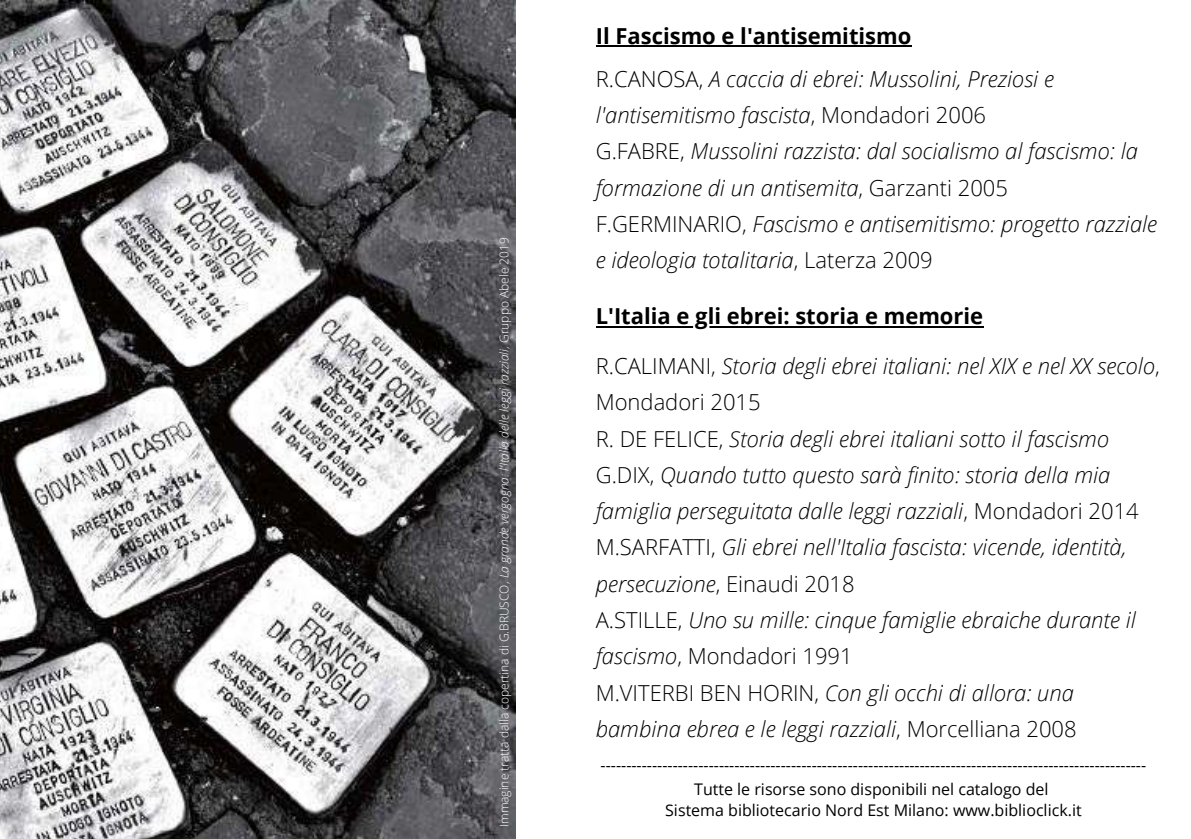
<style>
.page{position:relative;width:1191px;height:839px;background:#fff}
.page>*{position:absolute;margin:0;border:0;box-sizing:border-box;transform-origin:0 0}
.t1{font:italic 300 22px/36.2px "Open Sans";color:#000}
.t2{font:700 22px "Open Sans";color:#000}
.t3{font:16px/24px "Open Sans";color:#000;text-align:center}
.t4{font:300 12px "Open Sans";color:#fff}
.s1{font-style:italic}
.s2{font-weight:700;font-style:normal}
.s3{font-style:normal}
</style>
<div class="page">
<hr style="left:596px;top:45px;width:315px;height:2px;background:#000">
<hr style="left:596px;top:326px;width:387px;height:2px;background:#000">
<img style="left:0;top:0;width:516px;height:839px">
<p class="t4" style="left:496px;top:827px;width:591px;rotate:-90deg">Immagine tratta dalla copertina di G.BRUSCO, <span class="s1">La grande vergogna: l’Italia delle leggi razziali</span>, Gruppo Abele 2019</p>
<p class="t1" style="left:596px;top:14px;width:460px;line-height:42.8px"><span class="s2">Il Fascismo e l'antisemitismo<br></span><span class="s3">R.CANOSA,</span> A caccia di ebrei: Mussolini, Preziosi e</p>
<p class="t1" style="left:596px;top:96px;width:563px">l'antisemitismo fascista<span class="s3">, Mondadori 2006<br>G.FABRE,</span> Mussolini razzista: dal socialismo al fascismo: la formazione di un antisemita<span class="s3">, Garzanti 2005<br>F.GERMINARIO,</span> Fascismo e antisemitismo: progetto razziale e ideologia totalitaria<span class="s3">, Laterza 2009</span></p>
<p class="t2" style="left:596px;top:301px;width:389px">L'Italia e gli ebrei: storia e memorie</p>
<p class="t1" style="left:596px;top:347px;width:566px"><span class="s3">R.CALIMANI,</span> Storia degli ebrei italiani: nel XIX e nel XX secolo<span class="s3">, Mondadori 2015<br>R. DE FELICE,</span> Storia degli ebrei italiani sotto il fascismo <span class="s3">G.DIX,</span> Quando tutto questo sarà finito: storia della mia famiglia perseguitata dalle leggi razziali<span class="s3">, Mondadori 2014<br>M.SARFATTI,</span> Gli ebrei nell'Italia fascista: vicende, identità, persecuzione<span class="s3">, Einaudi 2018<br>A.STILLE,</span> Uno su mille: cinque famiglie ebraiche durante il fascismo<span class="s3">, Mondadori 1991<br>M.VITERBI BEN HORIN,</span> Con gli occhi di allora: una bambina ebrea e le leggi razziali<span class="s3">, Morcelliana 2008</span></p>
<p class="t3" style="left:601px;top:752px;width:547px">----------------------------------------------------------------------------------------------------------<br>Tutte le risorse sono disponibili nel catalogo del</p>
<p class="t3" style="left:665px;top:798px;width:418px">Sistema bibliotecario Nord Est Milano: www.biblioclick.it</p>
</div>
